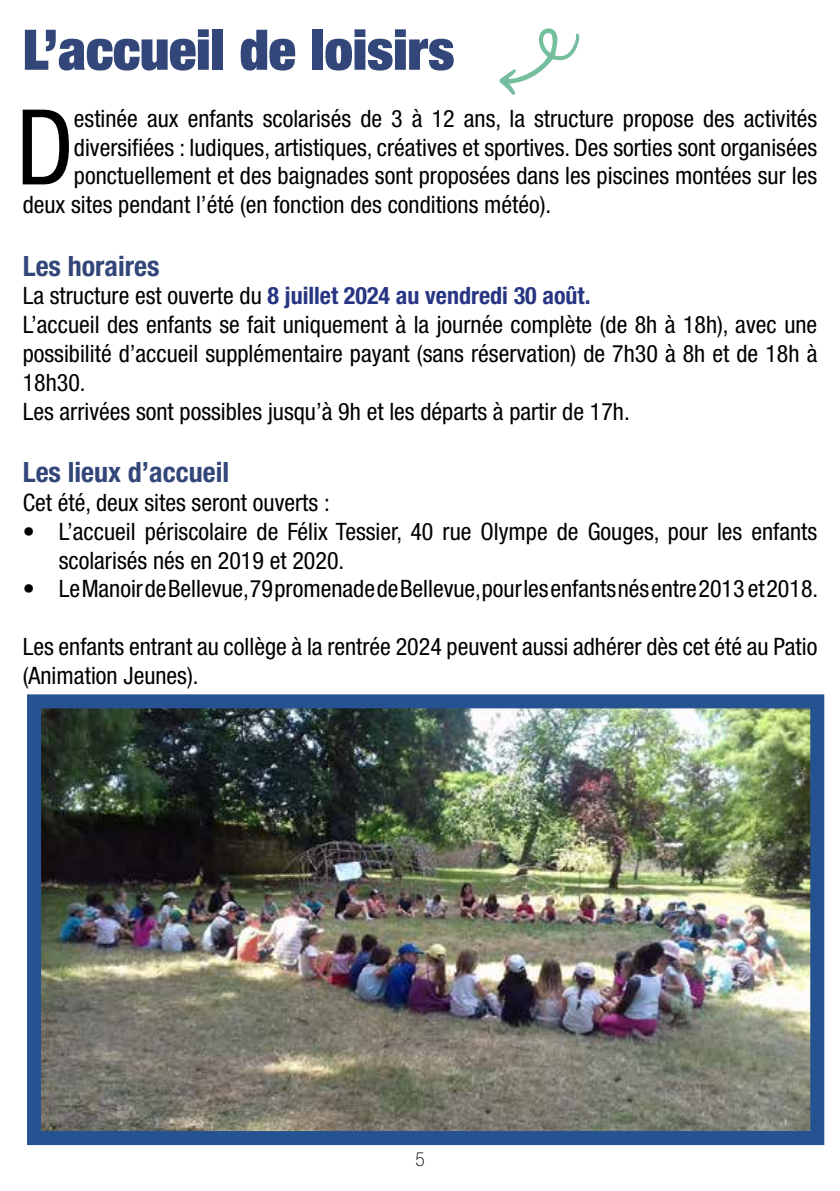
<style>
.page{position:relative;width:840px;height:1191px;background:#fff}
.page>*{position:absolute;margin:0;border:0;box-sizing:border-box;transform-origin:0 0}
.t1{font:condensed 104.6px "Helvetica Neue LT Std";color:#000}
.t2{font:900 condensed 56px "Helvetica Neue LT Std";color:#324679}
.t3{font:700 condensed 28px "Helvetica Neue LT Std";color:#324679}
.t4{font:condensed 24px/28.8px "Helvetica Neue LT Std";color:#000}
.t5{font:100 condensed 19.4px "Helvetica Neue LT Std";color:#000}
.s1{font-weight:700;color:#283583}
</style>
<div class="page">
<img style="left:42px;top:709px;width:766px;height:421px">
<div style="left:27px;top:694px;width:796px;height:451px;border:14px solid #255391"></div>
<svg style="left:499px;top:28px;width:80px;height:67px"></svg>
<h2 class="t2" style="left:23px;top:14px;width:433px">L’accueil de loisirs</h2>
<h1 class="t1" style="left:16px;top:87px;width:60px">D</h1>
<p class="t4" style="left:74px;top:104px;width:744px">estinée aux enfants scolarisés de 3 à 12 ans, la structure propose des activités</p>
<p class="t4" style="left:74px;top:133px;width:744px">diversifiées : ludiques, artistiques, créatives et sportives. Des sorties sont organisées</p>
<p class="t4" style="left:74px;top:161px;width:744px">ponctuellement et des baignades sont proposées dans les piscines montées sur les</p>
<p class="t4" style="left:23px;top:190px;width:530px">deux sites pendant l’été (en fonction des conditions météo).</p>
<p class="t3" style="left:23px;top:249px;width:138px">Les horaires</p>
<p class="t4" style="left:23px;top:281px;width:795px">La structure est ouverte du <span class="s1">8 juillet 2024 au vendredi 30 août.<br></span>L’accueil des enfants se fait uniquement à la journée complète (de 8h à 18h), avec une possibilité d’accueil supplémentaire payant (sans réservation) de 7h30 à 8h et de 18h à 18h30.<br>Les arrivées sont possibles jusqu’à 9h et les départs à partir de 17h.</p>
<p class="t3" style="left:23px;top:455px;width:208px">Les lieux d’accueil</p>
<p class="t4" style="left:23px;top:488px;width:308px">Cet été, deux sites seront ouverts :</p>
<p class="t4" style="left:59px;top:517px;width:759px;text-indent:-36px">• L’accueil périscolaire de Félix Tessier, 40 rue Olympe de Gouges, pour les enfants scolarisés nés en 2019 et 2020.</p>
<p class="t4" style="left:23px;top:574px;width:796px">• Le Manoir de Bellevue, 79 promenade de Bellevue, pour les enfants nés entre 2013 et 2018.</p>
<p class="t4" style="left:23px;top:632px;width:795px">Les enfants entrant au collège à la rentrée 2024 peuvent aussi adhérer dès cet été au Patio (Animation Jeunes).</p>
<p class="t5" style="left:415px;top:1147px;width:11px">5</p>
</div>
